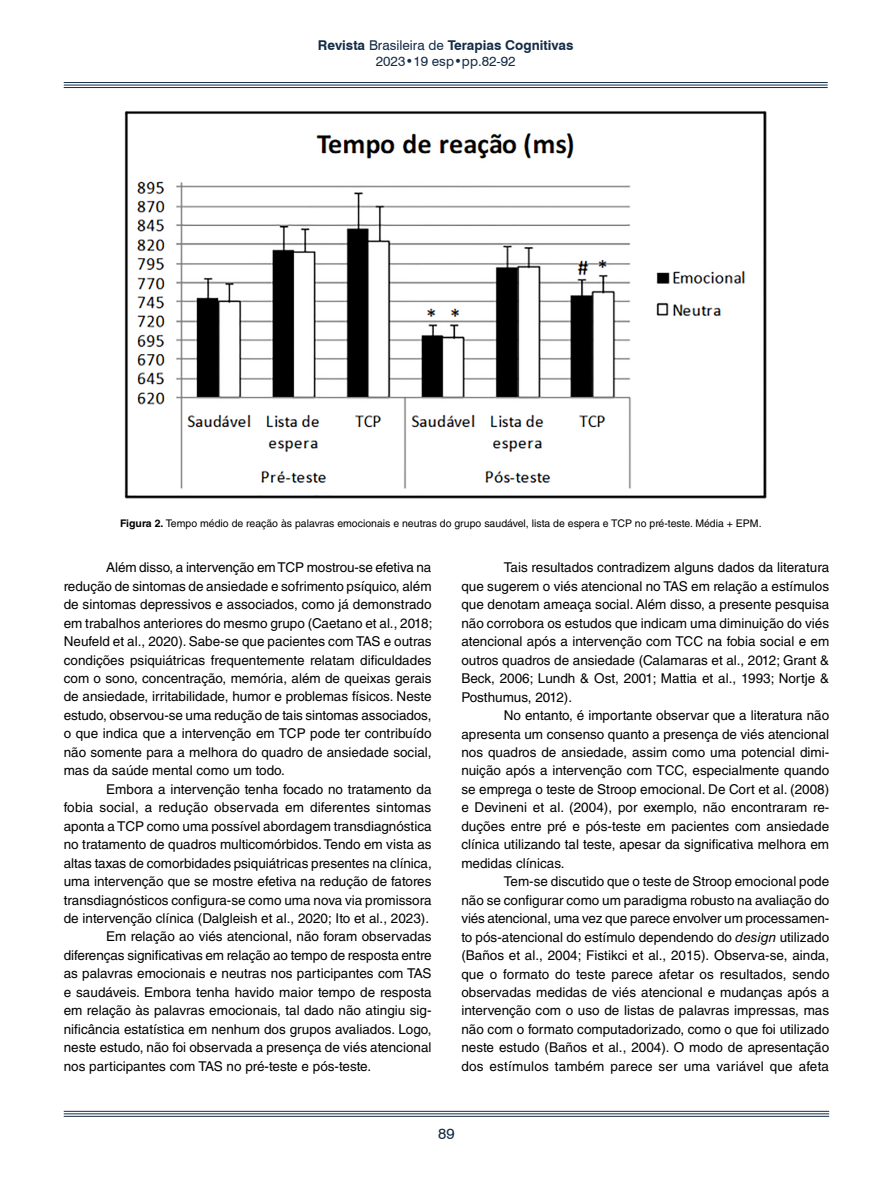
<style>
.page{position:relative;width:893px;height:1191px;background:#fff}
.page>*{position:absolute;margin:0;border:0;box-sizing:border-box;transform-origin:0 0}
.t1{font:15px "Swiss 721 BT";color:#142c46}
.t2{font:13.5px/18.5px "Helvetica LT Std";color:#000;text-align:justify}
.t3{font:13.5px/16.2px "Swiss 721 BT";color:#142c46;text-align:center}
.t4{font:10.5px "Helvetica LT Std";color:#000}
.s1{font-weight:700}
.s2{font-style:italic}
</style>
<div class="page">
<hr style="left:64px;top:82px;width:764px;height:1px;background:#142c46">
<hr style="left:64px;top:85px;width:764px;height:1px;background:#142c46">
<hr style="left:64px;top:87px;width:764px;height:1px;background:#142c46">
<hr style="left:64px;top:1110px;width:765px;height:1px;background:#142c46">
<hr style="left:64px;top:1113px;width:765px;height:1px;background:#142c46">
<hr style="left:64px;top:1115px;width:765px;height:1px;background:#142c46">
<img style="left:124px;top:111px;width:643px;height:388px">
<p class="t3" style="left:318px;top:37px;width:257px"><span class="s1">Revista</span> Brasileira de <span class="s1">Terapias Cognitivas<br></span>2023•19 esp•pp.82-92</p>
<p class="t4" style="left:120px;top:517px;width:643px"><span class="s1">Figura 2.</span> Tempo médio de reação às palavras emocionais e neutras do grupo saudável, lista de espera e TCP no pré-teste. Média + EPM.</p>
<p class="t2" style="left:64px;top:558px;width:370px;text-indent:43px">Além disso, a intervenção em TCP mostrou-se efetiva na redução de sintomas de ansiedade e sofrimento psíquico, além de sintomas depressivos e associados, como já demonstrado em trabalhos anteriores do mesmo grupo (Caetano et al., 2018; Neufeld et al., 2020). Sabe-se que pacientes com TAS e outras condições psiquiátricas frequentemente relatam dificuldades com o sono, concentração, memória, além de queixas gerais de ansiedade, irritabilidade, humor e problemas físicos. Neste estudo, observou-se uma redução de tais sintomas associados, o que indica que a intervenção em TCP pode ter contribuído não somente para a melhora do quadro de ansiedade social, mas da saúde mental como um todo.</p>
<p class="t2" style="left:106px;top:779px;width:327px">Embora a intervenção tenha focado no tratamento da</p>
<p class="t2" style="left:64px;top:798px;width:369px">fobia social, a redução observada em diferentes sintomas</p>
<p class="t2" style="left:64px;top:816px;width:369px">aponta a TCP como uma possível abordagem transdiagnóstica</p>
<p class="t2" style="left:64px;top:835px;width:369px">no tratamento de quadros multicomórbidos. Tendo em vista as</p>
<p class="t2" style="left:64px;top:853px;width:370px">altas taxas de comorbidades psiquiátricas presentes na clínica,</p>
<p class="t2" style="left:64px;top:872px;width:369px">uma intervenção que se mostre efetiva na redução de fatores</p>
<p class="t2" style="left:64px;top:890px;width:369px">transdiagnósticos configura-se como uma nova via promissora</p>
<p class="t2" style="left:64px;top:909px;width:367px">de intervenção clínica (Dalgleish et al., 2020; Ito et al., 2023).</p>
<p class="t2" style="left:106px;top:927px;width:327px">Em relação ao viés atencional, não foram observadas</p>
<p class="t2" style="left:64px;top:946px;width:369px">diferenças significativas em relação ao tempo de resposta entre</p>
<p class="t2" style="left:64px;top:964px;width:369px">as palavras emocionais e neutras nos participantes com TAS</p>
<p class="t2" style="left:64px;top:982px;width:369px">e saudáveis. Embora tenha havido maior tempo de resposta</p>
<p class="t2" style="left:64px;top:1001px;width:369px">em relação às palavras emocionais, tal dado não atingiu sig-</p>
<p class="t2" style="left:64px;top:1019px;width:369px">nificância estatística em nenhum dos grupos avaliados. Logo,</p>
<p class="t2" style="left:64px;top:1038px;width:369px">neste estudo, não foi observada a presença de viés atencional</p>
<p class="t2" style="left:64px;top:1056px;width:309px">nos participantes com TAS no pré-teste e pós-teste.</p>
<p class="t2" style="left:461px;top:558px;width:369px;text-indent:43px">Tais resultados contradizem alguns dados da literatura que sugerem o viés atencional no TAS em relação a estímulos que denotam ameaça social. Além disso, a presente pesquisa não corrobora os estudos que indicam uma diminuição do viés atencional após a intervenção com TCC na fobia social e em outros quadros de ansiedade (Calamaras et al., 2012; Grant &amp; Beck, 2006; Lundh &amp; Ost, 2001; Mattia et al., 1993; Nortje &amp; Posthumus, 2012).</p>
<p class="t2" style="left:461px;top:706px;width:369px;text-indent:43px">No entanto, é importante observar que a literatura não apresenta um consenso quanto a presença de viés atencional nos quadros de ansiedade, assim como uma potencial dimi&shy;nuição após a intervenção com TCC, especialmente quando se emprega o teste de Stroop emocional. De Cort et al. (2008) e Devineni et al. (2004), por exemplo, não encontraram re&shy;duções entre pré e pós-teste em pacientes com ansiedade clínica utilizando tal teste, apesar da significativa melhora em medidas clínicas.</p>
<p class="t2" style="left:461px;top:872px;width:370px;text-indent:43px">Tem-se discutido que o teste de Stroop emocional pode não se configurar como um paradigma robusto na avaliação do viés atencional, uma vez que parece envolver um processamen&shy;to pós-atencional do estímulo dependendo do <span class="s2">design</span> utilizado (Baños et al., 2004; Fistikci et al., 2015). Observa-se, ainda, que o formato do teste parece afetar os resultados, sendo observadas medidas de viés atencional e mudanças após a intervenção com o uso de listas de palavras impressas, mas não com o formato computadorizado, como o que foi utilizado neste estudo (Baños et al., 2004). O modo de apresentação dos estímulos também parece ser uma variável que afeta</p>
<p class="t1" style="left:438px;top:1124px;width:18px">89</p>
</div>
